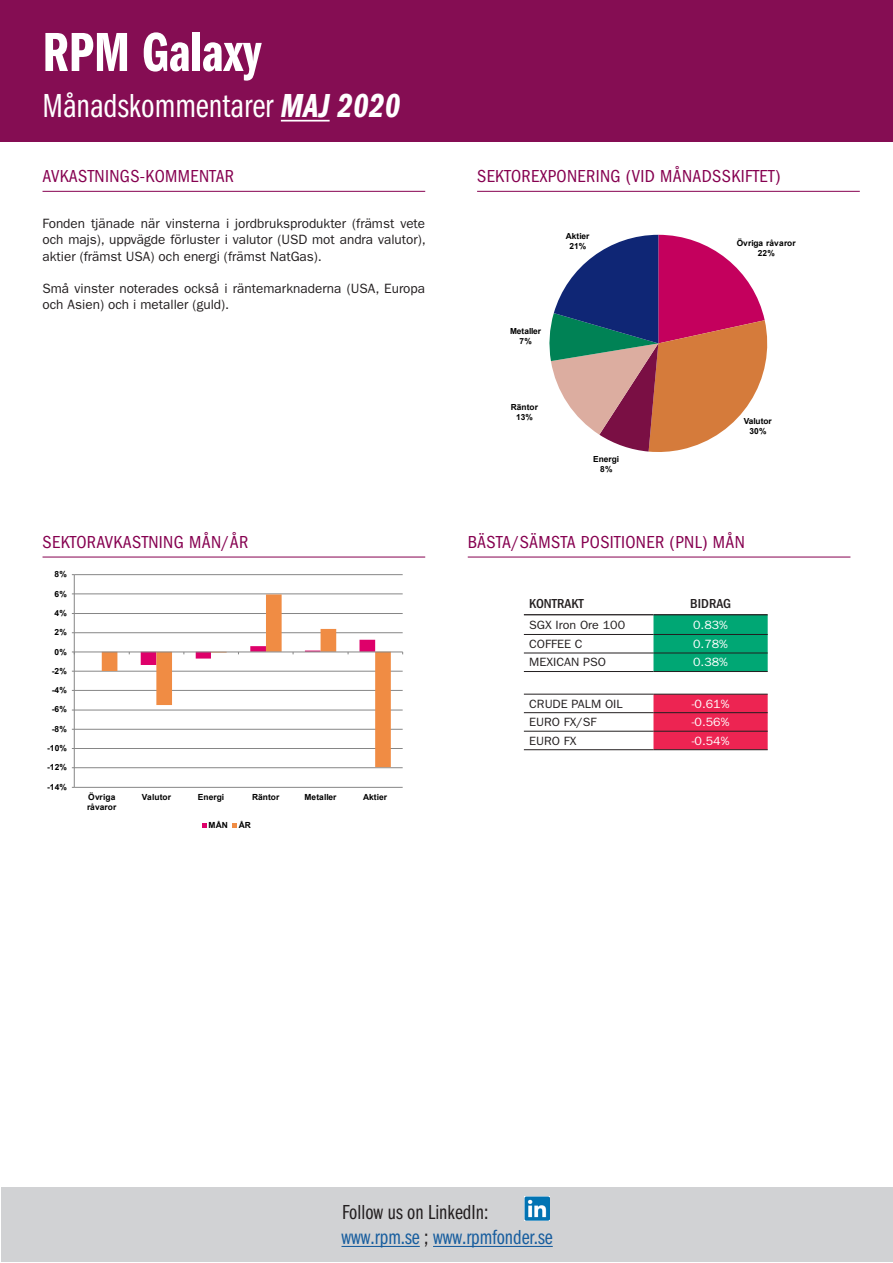
<style>
.page{position:relative;width:893px;height:1263px;background:#fff}
.page>*{position:absolute;margin:0;border:0;box-sizing:border-box;transform-origin:0 0}
.t1{font:57px "ITC Franklin Gothic Std Dm Cp";color:#fff}
.t2{font:34.5px "ITC Franklin Gothic Std Bk Cp";color:#fff}
.t3{font:21px/25.2px "ITC Franklin Gothic Std Bk Cp";color:#175d9e}
.Factsheet_Header{font:condensed 18px "ITC Franklin Gothic Std";letter-spacing:.02em;color:#860150}
.t4{font:13.5px/16.2px "ITC Franklin Gothic Std";color:#231f20;text-align:justify}
.t5{font:500 condensed 13.5px "ITC Franklin Gothic Std";color:#231f20;scale:1.04 1}
.t6{font:12px "ITC Franklin Gothic Std";color:#231f20;scale:1.04 1}
.t7{font:12px "ITC Franklin Gothic Std";color:#fff;scale:1.04 1}
.t8{font:700 8.4px/9.9px "Arial";letter-spacing:.01em;color:#000;text-align:center}
.s1{font-family:"ITC Franklin Gothic Std Dm Cp It"}
.s2{color:#231f20}
</style>
<div class="page">
<div style="left:0;top:0;width:893px;height:141px;background:#850d53"></div>
<div style="left:1px;top:1187px;width:892px;height:75px;background:#d1d2d4"></div>
<hr style="left:341px;top:1246px;width:79px;height:1px;background:#175d9e">
<hr style="left:433px;top:1246px;width:120px;height:1px;background:#175d9e">
<img style="left:525px;top:1196px;width:25px;height:25px">
<hr style="left:477px;top:191px;width:383px;height:1px;background:#860150">
<svg style="left:549px;top:235px;width:219px;height:217px"></svg>
<hr style="left:281px;top:120px;width:49px;height:2px;background:#fff">
<hr style="left:43px;top:191px;width:382px;height:1px;background:#860150">
<hr style="left:43px;top:557px;width:382px;height:1px;background:#860150">
<hr style="left:468px;top:557px;width:382px;height:1px;background:#860150">
<hr style="left:74px;top:787px;width:329px;height:1px;background:#868686">
<hr style="left:74px;top:767px;width:329px;height:1px;background:#868686">
<hr style="left:74px;top:748px;width:329px;height:1px;background:#868686">
<hr style="left:74px;top:729px;width:329px;height:1px;background:#868686">
<hr style="left:74px;top:710px;width:329px;height:1px;background:#868686">
<hr style="left:74px;top:690px;width:329px;height:1px;background:#868686">
<hr style="left:74px;top:671px;width:329px;height:1px;background:#868686">
<hr style="left:74px;top:632px;width:329px;height:1px;background:#868686">
<hr style="left:74px;top:613px;width:329px;height:1px;background:#868686">
<hr style="left:74px;top:594px;width:329px;height:1px;background:#868686">
<hr style="left:74px;top:574px;width:329px;height:1px;background:#868686">
<svg style="left:102px;top:594px;width:289px;height:173px"></svg>
<hr style="left:74px;top:575px;width:1px;height:212px;background:#868686">
<hr style="left:74px;top:652px;width:329px;height:1px;background:#868686">
<svg style="left:141px;top:640px;width:234px;height:25px"></svg>
<svg style="left:202px;top:823px;width:5px;height:5px"></svg>
<svg style="left:233px;top:823px;width:4px;height:5px"></svg>
<div style="left:653px;top:615px;width:115px;height:56px;background:#00a774"></div>
<div style="left:653px;top:695px;width:115px;height:54px;background:#ed2452"></div>
<hr style="left:524px;top:614px;width:129px;height:1px;background:#231f20">
<hr style="left:653px;top:614px;width:115px;height:1px;background:#231f20">
<hr style="left:524px;top:634px;width:129px;height:1px;background:#231f20">
<hr style="left:653px;top:634px;width:115px;height:1px;background:#231f20">
<hr style="left:524px;top:653px;width:129px;height:1px;background:#231f20">
<hr style="left:653px;top:653px;width:115px;height:1px;background:#231f20">
<hr style="left:524px;top:671px;width:129px;height:1px;background:#231f20">
<hr style="left:653px;top:671px;width:115px;height:1px;background:#231f20">
<hr style="left:524px;top:694px;width:129px;height:1px;background:#231f20">
<hr style="left:653px;top:694px;width:115px;height:1px;background:#231f20">
<hr style="left:524px;top:712px;width:129px;height:1px;background:#231f20">
<hr style="left:653px;top:712px;width:115px;height:1px;background:#231f20">
<hr style="left:524px;top:731px;width:129px;height:1px;background:#231f20">
<hr style="left:653px;top:731px;width:115px;height:1px;background:#231f20">
<hr style="left:524px;top:749px;width:129px;height:1px;background:#231f20">
<hr style="left:653px;top:749px;width:115px;height:1px;background:#231f20">
<p class="t1" style="left:43px;top:21px;width:220px">RPM Galaxy</p>
<p class="t2" style="left:43px;top:87px;width:360px">Månadskommentarer <span class="s1">MAJ 2020</span></p>
<p class="Factsheet_Header" style="left:43px;top:166px;width:193px">AVKASTNINGS-KOMMENTAR</p>
<p class="t4" style="left:43px;top:216px;width:385px">Fonden tjänade när vinsterna i jordbruksprodukter (främst vete och majs), uppvägde förluster i valutor (USD mot andra valutor), aktier (främst USA) och energi (främst NatGas).</p>
<p class="t4" style="left:43px;top:280px;width:384px">Små vinster noterades också i räntemarknaderna (USA, Europa och Asien) och i metaller (guld).</p>
<p class="Factsheet_Header" style="left:477px;top:166px;width:305px">SEKTOREXPONERING (VID MÅNADSSKIFTET)</p>
<p class="t8" style="left:566px;top:231px;width:25px">Aktier<br>21%</p>
<p class="t8" style="left:510px;top:326px;width:33px">Metaller<br>7%</p>
<p class="t8" style="left:511px;top:403px;width:29px">Räntor<br>13%</p>
<p class="t8" style="left:593px;top:454px;width:28px">Energi<br>8%</p>
<p class="t8" style="left:737px;top:239px;width:60px">Övriga råvaror<br>22%</p>
<p class="t8" style="left:744px;top:416px;width:29px">Valutor<br>30%</p>
<p class="Factsheet_Header" style="left:43px;top:532px;width:207px">SEKTORAVKASTNING MÅN/ÅR</p>
<p class="Factsheet_Header" style="left:468px;top:532px;width:279px">BÄSTA/SÄMSTA POSITIONER (PNL) MÅN</p>
<p class="t8" style="left:55px;top:569px;width:14px">8%</p>
<p class="t8" style="left:55px;top:589px;width:14px">6%</p>
<p class="t8" style="left:55px;top:608px;width:14px">4%</p>
<p class="t8" style="left:55px;top:627px;width:14px">2%</p>
<p class="t8" style="left:55px;top:647px;width:14px">0%</p>
<p class="t8" style="left:52px;top:666px;width:17px">-2%</p>
<p class="t8" style="left:52px;top:685px;width:17px">-4%</p>
<p class="t8" style="left:52px;top:705px;width:17px">-6%</p>
<p class="t8" style="left:52px;top:724px;width:17px">-8%</p>
<p class="t8" style="left:47px;top:743px;width:21px">-10%</p>
<p class="t8" style="left:47px;top:763px;width:21px">-12%</p>
<p class="t8" style="left:47px;top:782px;width:21px">-14%</p>
<p class="t8" style="left:87px;top:792px;width:31px;text-align:left">Övriga råvaror</p>
<p class="t8" style="left:142px;top:792px;width:31px">Valutor</p>
<p class="t8" style="left:198px;top:792px;width:28px">Energi</p>
<p class="t8" style="left:252px;top:792px;width:29px">Räntor</p>
<p class="t8" style="left:304px;top:792px;width:34px">Metaller</p>
<p class="t8" style="left:363px;top:792px;width:26px">Aktier</p>
<p class="t8" style="left:209px;top:820px;width:21px">MÅN</p>
<p class="t8" style="left:239px;top:820px;width:14px">ÅR</p>
<p class="t5" style="left:529px;top:596px;width:54px">KONTRAKT</p>
<p class="t5" style="left:690px;top:596px;width:41px">BIDRAG</p>
<p class="t6" style="left:529px;top:618px;width:94px">SGX Iron Ore 100</p>
<p class="t7" style="left:693px;top:618px;width:35px">0.83%</p>
<p class="t6" style="left:529px;top:637px;width:53px">COFFEE C</p>
<p class="t7" style="left:693px;top:637px;width:35px">0.78%</p>
<p class="t6" style="left:529px;top:655px;width:75px">MEXICAN PSO</p>
<p class="t7" style="left:693px;top:655px;width:35px">0.38%</p>
<p class="t6" style="left:529px;top:696px;width:91px">CRUDE PALM OIL</p>
<p class="t7" style="left:692px;top:696px;width:38px">-0.61%</p>
<p class="t6" style="left:529px;top:715px;width:66px">EURO FX/SF</p>
<p class="t7" style="left:692px;top:715px;width:38px">-0.56%</p>
<p class="t6" style="left:529px;top:734px;width:47px">EURO FX</p>
<p class="t7" style="left:692px;top:734px;width:38px">-0.54%</p>
<h3 class="t3" style="left:341px;top:1200px;width:213px"><span class="s2">Follow us on LinkedIn: </span>www.rpm.se <span class="s2">;</span> www.rpmfonder.se</h3>
</div>
